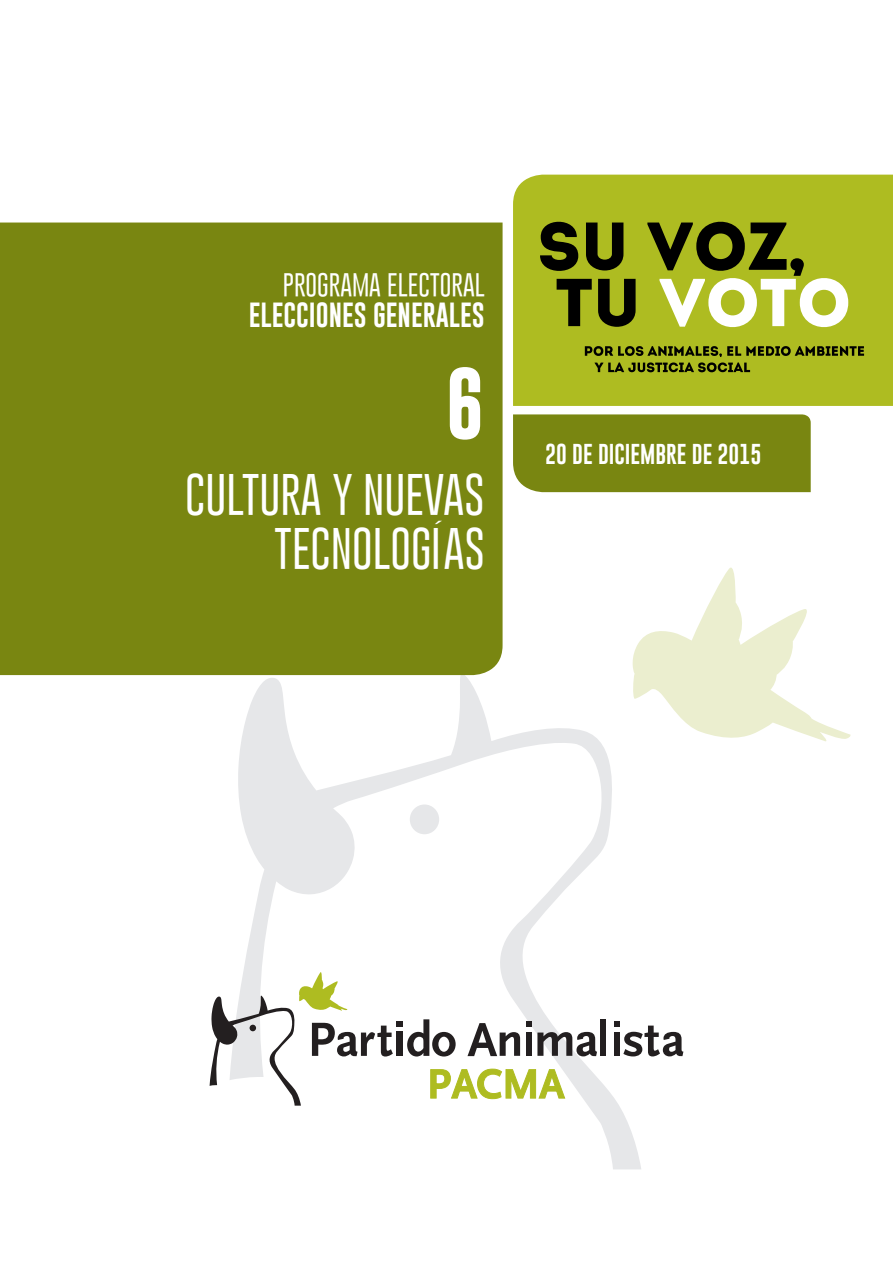
<style>
.page{position:relative;width:893px;height:1263px;background:#fff}
.page>*{position:absolute;margin:0;border:0;box-sizing:border-box;transform-origin:0 0}
.t1{font:700 72px "Gobold";color:#fff}
.t2{font:300 45px/54px "Gobold";color:#fff;text-align:right}
.t3{font:25.5px "Gobold";color:#fff}
.t4{font:300 25.5px "Gobold";color:#fff}
.t5{font:21px "Gobold";color:#fff}
</style>
<div class="page">
<svg style="left:632px;top:567px;width:219px;height:175px"></svg>
<svg style="left:230px;top:673px;width:411px;height:496px"></svg>
<div style="left:410px;top:804px;width:29px;height:30px;background:#e6e7e9;border-radius:50%"></div>
<div style="left:600px;top:1019px;width:6px;height:37px;background:#231f20"></div>
<svg style="left:614px;top:1021px;width:69px;height:35px"></svg>
<svg style="left:210px;top:971px;width:387px;height:135px"></svg>
<div style="left:0;top:223px;width:503px;height:452px;background:#798611"></div>
<div style="left:513px;top:175px;width:380px;height:231px;background:#aebc21"></div>
<div style="left:513px;top:414px;width:298px;height:78px;background:#798611"></div>
<svg style="left:540px;top:217px;width:96px;height:110px;background:#656e13"></svg>
<svg style="left:647px;top:214px;width:201px;height:121px"></svg>
<svg style="left:585px;top:344px;width:279px;height:30px;background:#828d18"></svg>
<p class="t4" style="left:283px;top:269px;width:203px">PROGRAMA ELECTORAL</p>
<p class="t3" style="left:249px;top:299px;width:237px">ELECCIONES GENERALES</p>
<p class="t1" style="left:445px;top:356px;width:41px">6</p>
<p class="t2" style="left:185px;top:467px;width:301px">CULTURA Y NUEVAS<br>TECNOLOGÍAS</p>
<p class="t5" style="left:545px;top:440px;width:218px">20 DE DICIEMBRE DE 2015</p>
</div>
